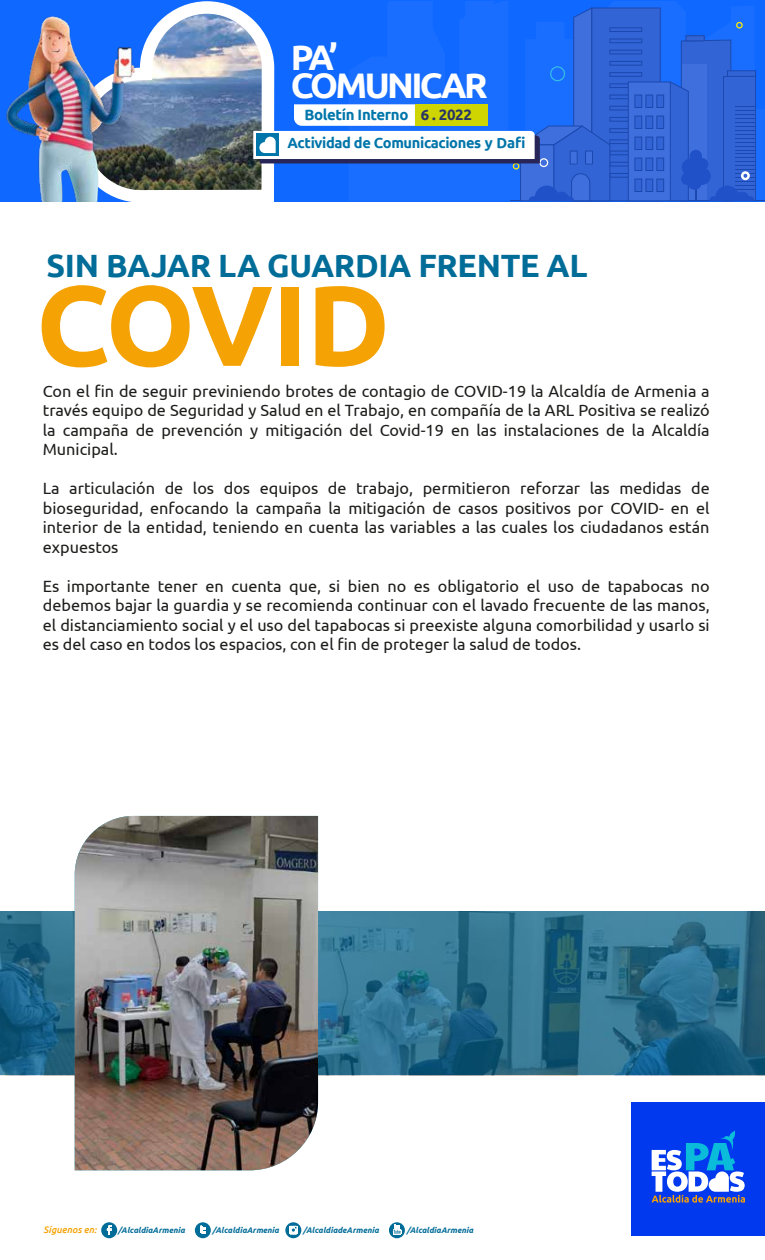
<style>
.page{position:relative;width:765px;height:1260px;background:#fff}
.page>*{position:absolute;margin:0;border:0;box-sizing:border-box;transform-origin:0 0}
.t1{font:700 113.75px "Ubuntu";letter-spacing:-.025em;color:#f5a204}
.t2{font:700 35.5px/28px "Ubuntu";letter-spacing:-.075em;color:#fff}
.t3{font:700 32.25px "Ubuntu";letter-spacing:-.01em;color:#006c98}
.t4{font:16.25px/19.5px "Ubuntu";color:#1d1d1b;text-align:justify}
.t5{font:700 15px "Ubuntu";letter-spacing:-.025em;color:#0076aa}
.t6{font:700 14.62px "Ubuntu";letter-spacing:-.025em;color:#0075a9}
.t7{font:italic 500 9.5px "Ubuntu";color:#f5a204}
.t8{font:italic 700 8.12px "Ubuntu";color:#006c98}
.s1{color:#263567}
</style>
<div class="page">
<svg style="left:389px;top:1222px;width:16px;height:16px"></svg>
<svg style="left:393px;top:1225px;width:8px;height:11px"></svg>
<svg style="left:101px;top:1222px;width:16px;height:16px"></svg>
<svg style="left:107px;top:1225px;width:4px;height:10px"></svg>
<div style="left:195px;top:1222px;width:16px;height:16px;background:#006c98;border-radius:50%"></div>
<svg style="left:200px;top:1226px;width:6px;height:8px"></svg>
<svg style="left:285px;top:1222px;width:16px;height:16px"></svg>
<div style="left:289px;top:1226px;width:8px;height:8px;background:#fff"></div>
<svg style="left:291px;top:1226px;width:6px;height:6px"></svg>
<img style="left:74px;top:1px;width:200px;height:201px">
<svg style="left:349px;top:1px;width:416px;height:199px;background:#136afe"></svg>
<hr style="left:510px;top:200px;width:255px;height:1px;background:#282658">
<svg style="left:253px;top:7px;width:503px;height:194px;background:#407be7"></svg>
<img style="left:0;top:6px;width:142px;height:195px">
<div style="left:632px;top:1102px;width:133px;height:133px;background:#0039ee"></div>
<svg style="left:652px;top:1131px;width:93px;height:72px"></svg>
<img style="left:0;top:911px;width:765px;height:164px">
<img style="left:75px;top:816px;width:243px;height:354px">
<h2 class="t2" style="left:291px;top:43px;width:199px">PA’<br>COMUNICAR</h2>
<p class="t5" style="left:304px;top:105px;width:169px">Boletín Interno <span class="s1">6 . 2022</span></p>
<p class="t6" style="left:288px;top:134px;width:240px">Actividad de Comunicaciones y Dafi</p>
<h3 class="t3" style="left:47px;top:246px;width:542px">SIN BAJAR LA GUARDIA FRENTE AL</h3>
<h1 class="t1" style="left:36px;top:256px;width:356px">COVID</h1>
<p class="t4" style="left:43px;top:381px;width:668px">Con el fin de seguir previniendo brotes de contagio de COVID-19 la Alcaldía de Armenia a través equipo de Seguridad y Salud en el Trabajo, en compañía de la ARL Positiva se realizó la campaña de prevención y mitigación del Covid-19 en las instalaciones de la Alcaldía Municipal.</p>
<p class="t4" style="left:43px;top:478px;width:668px">La articulación de los dos equipos de trabajo, permitieron reforzar las medidas de bioseguridad, enfocando la campaña la mitigación de casos positivos por COVID- en el interior de la entidad, teniendo en cuenta las variables a las cuales los ciudadanos están expuestos</p>
<p class="t4" style="left:43px;top:576px;width:668px">Es importante tener en cuenta que, si bien no es obligatorio el uso de tapabocas no debemos bajar la guardia y se recomienda continuar con el lavado frecuente de las manos, el distanciamiento social y el uso del tapabocas si preexiste alguna comorbilidad y usarlo si es del caso en todos los espacios, con el fin de proteger la salud de todos.</p>
<p class="t7" style="left:44px;top:1224px;width:54px">Síguenos en:</p>
<p class="t8" style="left:118px;top:1225px;width:68px">/AlcaldiaArmenia</p>
<p class="t8" style="left:213px;top:1225px;width:68px">/AlcaldiaArmenia</p>
<p class="t8" style="left:303px;top:1225px;width:77px">/AlcaldiadeArmenia</p>
<p class="t8" style="left:407px;top:1225px;width:68px">/AlcaldiaArmenia</p>
</div>
